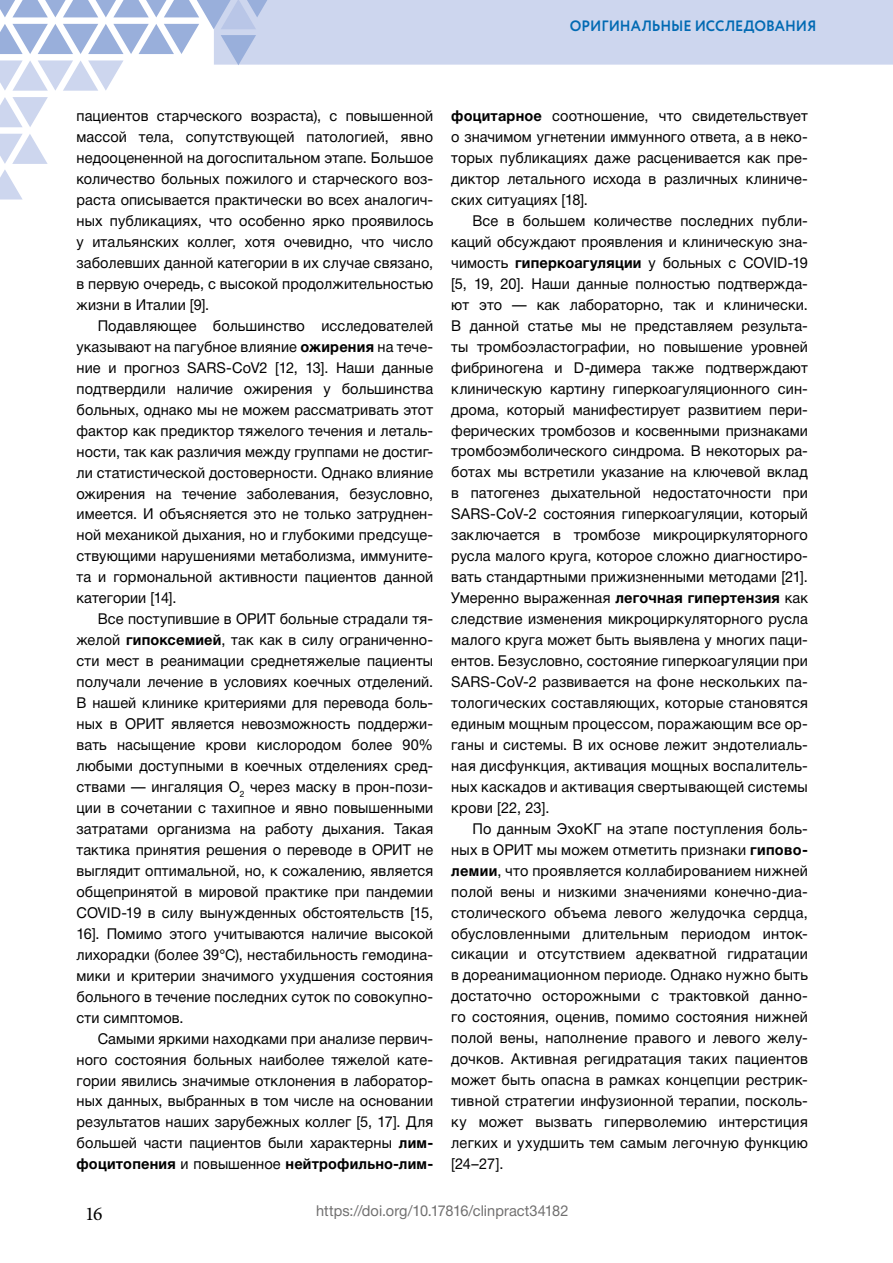
<style>
.page{position:relative;width:893px;height:1263px;background:#fff}
.page>*{position:absolute;margin:0;border:0;box-sizing:border-box;transform-origin:0 0}
.t1{font:19.5px "Minion Pro";color:#000}
.t2{font:15px/21px "Helvetica Neue Cyr";letter-spacing:.01em;color:#000;text-align:justify}
.t3{font:15px "Helvetica Neue Cyr";letter-spacing:.005em;color:#706f6f}
.t4{font:700 15px "Circe";letter-spacing:-.005em;color:#016ab3;scale:.95 1}
.s1{font-weight:700}
</style>
<div class="page">
<svg style="left:0;top:97px;width:48px;height:30px"></svg>
<svg style="left:0;top:134px;width:48px;height:65px"></svg>
<svg style="left:0;top:0;width:893px;height:91px"></svg>
<p class="t4" style="left:570px;top:15px;width:261px">ОРИГИНАЛЬНЫЕ ИССЛЕДОВАНИЯ</p>
<p class="t2" style="left:77px;top:106px;width:358px">пациентов старческого возраста), с повышенной массой тела, сопутствующей патологией, явно недооцененной на догоспитальном этапе. Большое количество больных пожилого и старческого воз&shy;раста описывается практически во всех аналогич&shy;ных публикациях, что особенно ярко проявилось у итальянских коллег, хотя очевидно, что число заболевших данной категории в их случае связано, в первую очередь, с высокой продолжительностью жизни в Италии [9].</p>
<p class="t2" style="left:77px;top:315px;width:358px;text-indent:21px">Подавляющее большинство исследователей указывают на пагубное влияние <span class="s1">ожирения</span> на тече&shy;ние и прогноз SARS-CоV2 [12, 13]. Наши данные подтвердили наличие ожирения у большинства больных, однако мы не можем рассматривать этот фактор как предиктор тяжелого течения и леталь&shy;ности, так как различия между группами не достиг&shy;ли статистической достоверности. Однако влияние ожирения на течение заболевания, безусловно, имеется. И объясняется это не только затруднен&shy;ной механикой дыхания, но и глубокими предсуще&shy;ствующими нарушениями метаболизма, иммуните&shy;та и гормональной активности пациентов данной категории [14].</p>
<p class="t2" style="left:77px;top:609px;width:358px;text-indent:21px">Все поступившие в ОРИТ больные страдали тя&shy;желой <span class="s1">гипоксемией</span>, так как в силу ограниченно&shy;сти мест в реанимации среднетяжелые пациенты получали лечение в условиях коечных отделений.<br>В нашей клинике критериями для перевода боль&shy;ных в ОРИТ является невозможность поддержи&shy;вать насыщение крови кислородом более 90% любыми доступными в коечных отделениях сред&shy;ствами — ингаляция О<sub>2</sub> через маску в прон-пози&shy;ции в сочетании с тахипное и явно повышенными затратами организма на работу дыхания. Такая тактика принятия решения о переводе в ОРИТ не выглядит оптимальной, но, к сожалению, является общепринятой в мировой практике при пандемии COVID-19 в силу вынужденных обстоятельств [15, 16]. Помимо этого учитываются наличие высокой лихорадки (более 39°С), нестабильность гемодина&shy;мики и критерии значимого ухудшения состояния больного в течение последних суток по совокупно&shy;сти симптомов.</p>
<p class="t2" style="left:77px;top:1028px;width:358px;text-indent:21px">Самыми яркими находками при анализе первич&shy;ного состояния больных наиболее тяжелой кате&shy;гории явились значимые отклонения в лаборатор&shy;ных данных, выбранных в том числе на основании результатов наших зарубежных коллег [5, 17]. Для большей части пациентов были характерны <span class="s1">лим&shy;фоцитопения</span> и повышенное <span class="s1">нейтрофильно-лим-</span></p>
<p class="t2" style="left:451px;top:106px;width:358px"><span class="s1">фоцитарное</span> соотношение, что свидетельствует о значимом угнетении иммунного ответа, а в неко&shy;торых публикациях даже расценивается как пре&shy;диктор летального исхода в различных клиниче&shy;ских ситуациях [18].</p>
<p class="t2" style="left:451px;top:210px;width:358px;text-indent:21px">Все в большем количестве последних публи&shy;каций обсуждают проявления и клиническую зна&shy;чимость <span class="s1">гиперкоагуляции</span> у больных с COVID-19 [5, 19, 20]. Наши данные полностью подтвержда&shy;ют это — как лабораторно, так и клинически.<br>В данной статье мы не представляем результа&shy;ты тромбоэластографии, но повышение уровней фибриногена и D-димера также подтверждают клиническую картину гиперкоагуляционного син&shy;дрома, который манифестирует развитием пери&shy;ферических тромбозов и косвенными признаками тромбоэмболического синдрома. В некоторых ра&shy;ботах мы встретили указание на ключевой вклад в патогенез дыхательной недостаточности при SARS-CоV-2 состояния гиперкоагуляции, который заключается в тромбозе микроциркуляторного русла малого круга, которое сложно диагностиро&shy;вать стандартными прижизненными методами [21].<br>Умеренно выраженная <span class="s1">легочная гипертензия</span> как следствие изменения микроциркуляторного русла малого круга может быть выявлена у многих паци&shy;ентов. Безусловно, состояние гиперкоагуляции при SARS-CоV-2 развивается на фоне нескольких па&shy;тологических составляющих, которые становятся единым мощным процессом, поражающим все ор&shy;ганы и системы. В их основе лежит эндотелиаль&shy;ная дисфункция, активация мощных воспалитель&shy;ных каскадов и активация свертывающей системы крови [22, 23].</p>
<p class="t2" style="left:451px;top:818px;width:358px;text-indent:21px">По данным ЭхоКГ на этапе поступления боль&shy;ных в ОРИТ мы можем отметить признаки <span class="s1">гипово&shy;лемии</span>, что проявляется коллабированием нижней полой вены и низкими значениями конечно-диа&shy;столического объема левого желудочка сердца, обусловленными длительным периодом инток&shy;сикации и отсутствием адекватной гидратации в дореанимационном периоде. Однако нужно быть достаточно осторожными с трактовкой данно&shy;го состояния, оценив, помимо состояния нижней полой вены, наполнение правого и левого желу&shy;дочков. Активная регидратация таких пациентов может быть опасна в рамках концепции рестрик&shy;тивной стратегии инфузионной терапии, посколь&shy;ку может вызвать гиперволемию интерстиция легких и ухудшить тем самым легочную функцию [24–27].</p>
<p class="t3" style="left:316px;top:1202px;width:254px">https://doi.org/10.17816/clinpract34182</p>
<h1 class="t1" style="left:85px;top:1200px;width:19px">16</h1>
</div>
